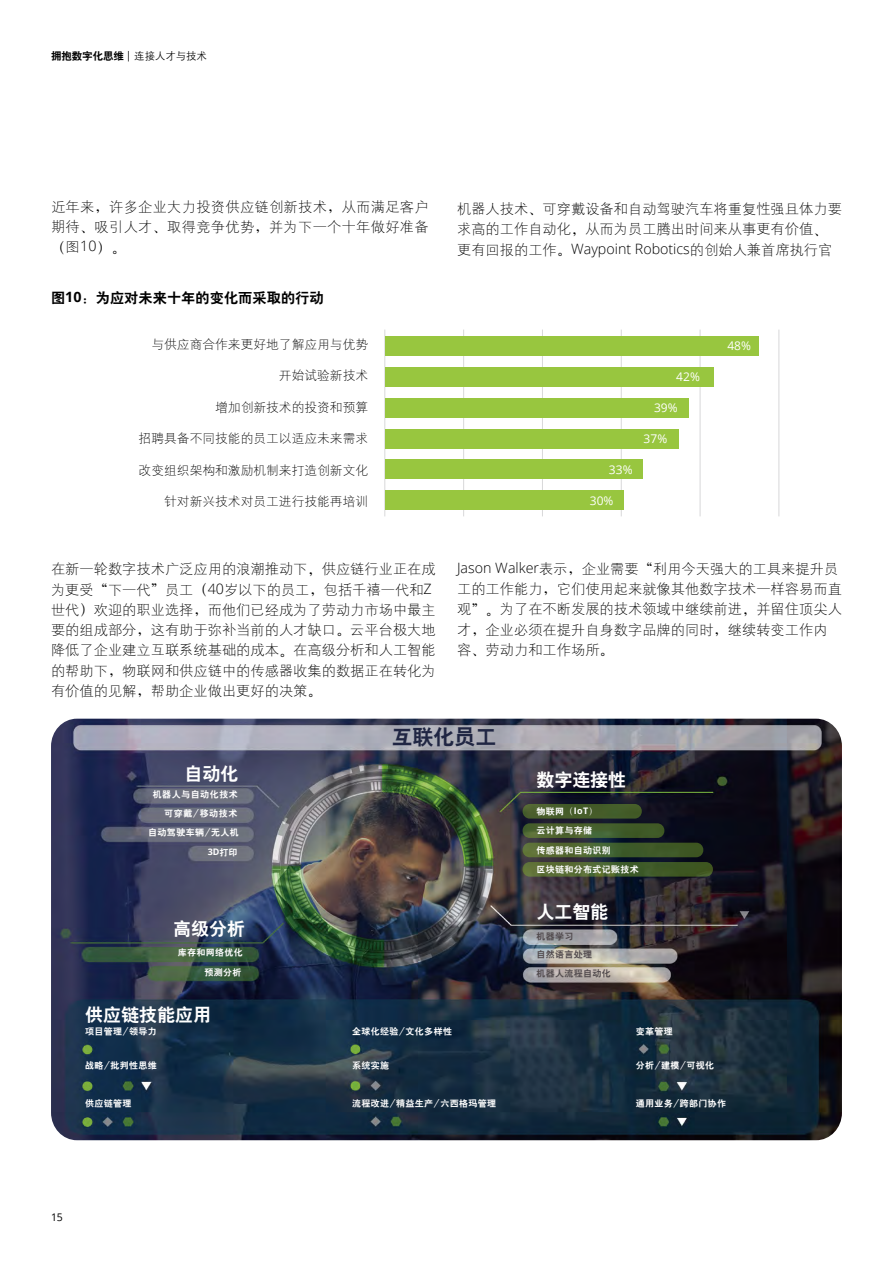
<style>
.page{position:relative;width:893px;height:1263px;background:#fff}
.page>*{position:absolute;margin:0;border:0;box-sizing:border-box;transform-origin:0 0}
.t1{font:21px "H Yb 2 gj";color:#202643}
.t2{font:18px "H Yb 2 gj";color:#fff}
.t3{font:14.25px/20.2px "H Yg 1 gj";color:#000}
.t4{font:14.25px/20.2px "H Yg 1 gj";letter-spacing:.02em;color:#000}
.t5{font:14.25px "H Yb 2 gj";color:#000}
.t6{font:14.25px "H Ya 6 gj";color:#000}
.t7{font:12.75px "H Yg 1 gj";color:#000}
.t8{font:12px "Open Sans";color:#fff}
.t9{font:10.5px "H Yb 2 gj";letter-spacing:-.01em;color:#000}
.t10{font:10.5px "Open Sans";color:#000}
.t11{font:9px/19.4px "H Yb 2 gj";letter-spacing:.04em;color:#fff}
.t12{font:9px/18.6px "H Yb 2 gj";letter-spacing:.04em;color:#524b4e}
.t13{font:9px "H Yb 2 gj";letter-spacing:.06em;color:#fff}
.t14{font:700 9px "Open Sans";color:#fff}
.s1{font-family:"Open Sans"}
.s2{font-family:"H Yg 2 gj"}
.s3{font-family:"H Ya 6 gj"}
.s4{font-family:"H Yg 1 gj"}
.s5{font-family:"Open Sans";font-weight:300}
.s6{font-family:"Open Sans";font-weight:700}
.s7{font-family:"H Yb 2 gj";font-weight:400}
</style>
<div class="page">
<hr style="left:384px;top:330px;width:1px;height:186px;background:#d8d8d9">
<hr style="left:463px;top:330px;width:1px;height:186px;background:#d8d8d9">
<hr style="left:542px;top:330px;width:1px;height:186px;background:#d8d8d9">
<hr style="left:621px;top:330px;width:1px;height:186px;background:#d8d8d9">
<hr style="left:700px;top:330px;width:1px;height:186px;background:#d8d8d9">
<hr style="left:778px;top:330px;width:1px;height:186px;background:#d8d8d9">
<div style="left:385px;top:336px;width:374px;height:20px;background:#98c63f"></div>
<div style="left:385px;top:367px;width:328px;height:19px;background:#98c63f"></div>
<div style="left:385px;top:398px;width:303px;height:19px;background:#98c63f"></div>
<div style="left:385px;top:429px;width:294px;height:19px;background:#98c63f"></div>
<div style="left:385px;top:460px;width:257px;height:19px;background:#98c63f"></div>
<div style="left:385px;top:490px;width:239px;height:20px;background:#98c63f"></div>
<img style="left:51px;top:719px;width:791px;height:421px">
<div style="left:523px;top:804px;width:119px;height:14px;background:#455d29;border-radius:7px"></div>
<svg style="left:523px;top:823px;width:141px;height:15px;background:#455d2d"></svg>
<svg style="left:523px;top:843px;width:180px;height:14px;background:#48602d"></svg>
<svg style="left:523px;top:862px;width:190px;height:15px;background:#49602d"></svg>
<p class="t9" style="left:51px;top:51px;width:158px">拥抱数字化思维 <span class="s1">|</span> <span class="s2">连接人才与技术</span></p>
<p class="t4" style="left:51px;top:196px;width:379px">近年来<span class="s3">，</span>许多企业大力投资供应链创新技术<span class="s3">，</span>从而满足客户期待<span class="s3">、</span>吸引人才<span class="s3">、</span>取得竞争优势<span class="s3">，</span>并为下一个十年做好准备</p>
<p class="t6" style="left:51px;top:240px;width:76px">（<span class="s4">图</span><span class="s5">10</span>）。</p>
<p class="t5" style="left:51px;top:291px;width:274px">图<span class="s6">10</span><span class="s3">：</span>为应对未来十年的变化而采取的行动</p>
<p class="t7" style="left:151px;top:337px;width:218px">与供应商合作来更好地了解应用与优势</p>
<p class="t7" style="left:279px;top:369px;width:91px">开始试验新技术</p>
<p class="t7" style="left:215px;top:400px;width:154px">增加创新技术的投资和预算</p>
<p class="t7" style="left:139px;top:432px;width:231px">招聘具备不同技能的员工以适应未来需求</p>
<p class="t7" style="left:139px;top:463px;width:231px">改变组织架构和激励机制来打造创新文化</p>
<p class="t7" style="left:164px;top:495px;width:206px">针对新兴技术对员工进行技能再培训</p>
<p class="t3" style="left:457px;top:199px;width:386px">机器人技术<span class="s3">、</span>可穿戴设备和自动驾驶汽车将重复性强且体力要求高的工作自动化<span class="s3">，</span>从而为员工腾出时间来从事更有价值<span class="s3">、</span>更有回报的工作<span class="s3">。</span><span class="s5">Waypoint Robotics</span>的创始人兼首席执行官</p>
<p class="t8" style="left:609px;top:461px;width:25px">33%</p>
<p class="t8" style="left:590px;top:492px;width:25px">30%</p>
<p class="t8" style="left:676px;top:368px;width:25px">42%</p>
<p class="t8" style="left:654px;top:399px;width:25px">39%</p>
<p class="t8" style="left:644px;top:430px;width:25px">37%</p>
<p class="t8" style="left:727px;top:337px;width:25px">48%</p>
<p class="t3" style="left:51px;top:559px;width:386px">在新一轮数字技术广泛应用的浪潮推动下<span class="s3">，</span>供应链行业正在成为更受<span class="s3">“</span>下一代<span class="s3">”</span>员工<span class="s3">（</span><span class="s5">40</span>岁以下的员工<span class="s3">，</span>包括千禧一代和<span class="s5">Z</span>世代<span class="s3">）</span>欢迎的职业选择<span class="s3">，</span>而他们已经成为了劳动力市场中最主要的组成部分<span class="s3">，</span>这有助于弥补当前的人才缺口<span class="s3">。</span>云平台极大地降低了企业建立互联系统基础的成本<span class="s3">。</span>在高级分析和人工智能的帮助下<span class="s3">，</span>物联网和供应链中的传感器收集的数据正在转化为有价值的见解<span class="s3">，</span>帮助企业做出更好的决策<span class="s3">。</span></p>
<p class="t3" style="left:457px;top:558px;width:386px"><span class="s5">Jason Walker</span>表示<span class="s3">，</span>企业需要<span class="s3">“</span>利用今天强大的工具来提升员工的工作能力<span class="s3">，</span>它们使用起来就像其他数字技术一样容易而直观<span class="s3">”。</span>为了在不断发展的技术领域中继续前进<span class="s3">，</span>并留住顶尖人才<span class="s3">，</span>企业必须在提升自身数字品牌的同时<span class="s3">，</span>继续转变工作内容<span class="s3">、</span>劳动力和工作场所<span class="s3">。</span></p>
<h1 class="t1" style="left:392px;top:726px;width:106px">互联化员工</h1>
<p class="t2" style="left:184px;top:765px;width:55px">自动化</p>
<p class="t2" style="left:536px;top:770px;width:91px">数字连接性</p>
<p class="t13" style="left:153px;top:790px;width:87px">机器人与自动化技术</p>
<p class="t11" style="left:536px;top:802px;width:104px">物联网<span class="s3">（</span><span class="s6">IoT</span><span class="s3">）<br></span>云计算与存储<br>传感器和自动识别<br>区块链和分布式记账技术</p>
<p class="t11" style="left:148px;top:804px;width:92px;text-align:right">可穿戴/移动技术<br>自动驾驶车辆/无人机</p>
<p class="t14" style="left:208px;top:846px;width:31px">3D<span class="s7">打印</span></p>
<p class="t2" style="left:173px;top:919px;width:73px">高级分析</p>
<p class="t11" style="left:178px;top:943px;width:67px">库存和网络优化</p>
<p class="t2" style="left:536px;top:902px;width:73px">人工智能</p>
<p class="t12" style="left:536px;top:927px;width:57px">机器学习<br>自然语言处理</p>
<p class="t11" style="left:205px;top:962px;width:39px">预测分析</p>
<p class="t12" style="left:536px;top:964px;width:76px">机器人流程自动化</p>
<p class="t2" style="left:85px;top:1005px;width:127px">供应链技能应用</p>
<p class="t11" style="left:85px;top:1022px;width:73px">项目管理/领导力</p>
<p class="t11" style="left:352px;top:1022px;width:101px">全球化经验/文化多样性</p>
<p class="t11" style="left:636px;top:1022px;width:39px">变革管理</p>
<p class="t11" style="left:85px;top:1055px;width:73px">战略/批判性思维</p>
<p class="t11" style="left:352px;top:1055px;width:39px">系统实施</p>
<p class="t11" style="left:636px;top:1055px;width:80px">分析/建模/可视化</p>
<p class="t11" style="left:85px;top:1094px;width:48px">供应链管理</p>
<p class="t11" style="left:352px;top:1094px;width:145px">流程改进/精益生产/六西格玛管理</p>
<p class="t11" style="left:636px;top:1094px;width:92px">通用业务/跨部门协作</p>
<p class="t10" style="left:51px;top:1210px;width:13px">15</p>
</div>
